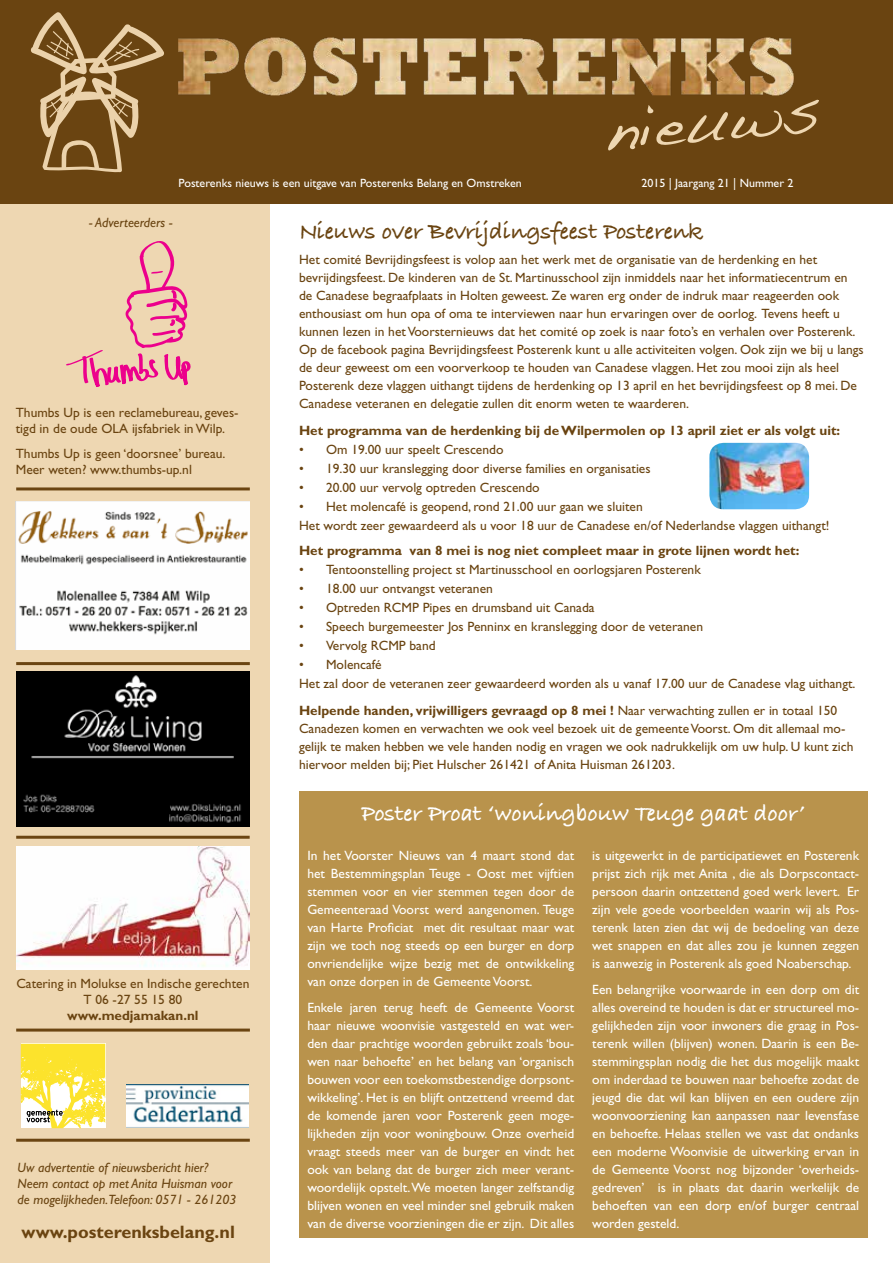
<style>
.page{position:relative;width:893px;height:1263px;background:#fff}
.page>*{position:absolute;margin:0;border:0;box-sizing:border-box;transform-origin:0 0}
.t1{font:63px "Handwriting Dakota";color:#eed7b2}
.t2{font:24px "Bradley Hand ITCTT Bold";color:#fff}
.t3{font:24px "Bradley Hand ITCTT Bold";color:#6a4411}
.t4{font:700 18px "Gill Sans Std";color:#6a4411}
.t5{font:13.5px/18px "Gill Sans Std";color:#6a4411}
.t6{font:13.5px/18px "Gill Sans Std";color:#fff;text-align:justify}
.t7{font:700 13.5px "Gill Sans Std";color:#6a4411}
.t8{font:italic 13.5px/16.2px "Gill Sans Std";color:#6a4411}
.t9{font:12px "Gill Sans Std";color:#fff}
.s1{font-weight:700}
</style>
<div class="page">
<div style="left:299px;top:842px;width:569px;height:396px;background:#b9934c"></div>
<div style="left:299px;top:791px;width:568px;height:56px;background:#b9934c"></div>
<div style="left:0;top:0;width:269px;height:1263px;background:#eed7b2"></div>
<div style="left:0;top:0;width:893px;height:204px;background:#6a4411"></div>
<svg style="left:66px;top:241px;width:125px;height:146px"></svg>
<svg style="left:21px;top:1044px;width:85px;height:84px;background:#f8e768"></svg>
<img style="left:43px;top:1109px;width:20px;height:6px">
<img style="left:127px;top:1084px;width:122px;height:44px">
<svg style="left:30px;top:12px;width:134px;height:161px"></svg>
<img style="left:179px;top:38px;width:614px;height:57px">
<img style="left:16px;top:671px;width:234px;height:156px">
<hr style="left:16px;top:662px;width:234px;height:3px;background:#6b4512">
<hr style="left:16px;top:836px;width:234px;height:3px;background:#6b4512">
<img style="left:16px;top:501px;width:234px;height:148px">
<hr style="left:16px;top:1139px;width:234px;height:3px;background:#6b4512">
<hr style="left:16px;top:487px;width:234px;height:3px;background:#6b4512">
<hr style="left:16px;top:1028px;width:234px;height:3px;background:#6b4512">
<img style="left:16px;top:846px;width:234px;height:124px">
<img style="left:709px;top:443px;width:100px;height:66px">
<h1 class="t1" style="left:602px;top:92px;width:217px;rotate:-5deg">nieuws</h1>
<p class="t9" style="left:179px;top:176px;width:345px">Posterenks nieuws is een uitgave van Posterenks Belang en Omstreken</p>
<p class="t9" style="left:641px;top:176px;width:154px">2015 | Jaargang 21 | Nummer 2</p>
<p class="t8" style="left:89px;top:214px;width:85px">- Adverteerders -</p>
<p class="t5" style="left:16px;top:404px;width:224px;line-height:16.2px">Thumbs Up is een reclamebureau, geves&shy;tigd in de oude OLA ijsfabriek in Wilp.</p>
<p class="t5" style="left:16px;top:445px;width:211px;line-height:16.2px">Thumbs Up is geen ‘doorsnee’ bureau.<br>Meer weten? www.thumbs-up.nl</p>
<p class="t5" style="left:16px;top:975px;width:235px;line-height:16.2px;text-align:center">Catering in Molukse en Indische gerechten<br>T 06 -27 55 15 80</p>
<p class="t7" style="left:67px;top:1008px;width:133px">www.medjamakan.nl</p>
<p class="t8" style="left:17px;top:1159px;width:221px">Uw advertentie of nieuwsbericht hier?<br>Neem contact op met Anita Huisman voor de mogelijkheden.Telefoon: 0571 - 261203</p>
<h3 class="t4" style="left:22px;top:1221px;width:215px">www.posterenksbelang.nl</h3>
<h2 class="t3" style="left:299px;top:218px;width:406px">Nieuws over Bevrijdingsfeest Posterenk</h2>
<p class="t5" style="left:299px;top:251px;width:566px">Het comité Bevrijdingsfeest is volop aan het werk met de organisatie van de herdenking en het bevrijdingsfeest. De kinderen van de St. Martinusschool zijn inmiddels naar het informatiecentrum en de Canadese begraafplaats in Holten geweest. Ze waren erg onder de indruk maar reageerden ook enthousiast om hun opa of oma te interviewen naar hun ervaringen over de oorlog. Tevens heeft u kunnen lezen in het Voorsternieuws dat het comité op zoek is naar foto’s en verhalen over Posterenk.<br>Op de facebook pagina Bevrijdingsfeest Posterenk kunt u alle activiteiten volgen. Ook zijn we bij u langs de deur geweest om een voorverkoop te houden van Canadese vlaggen. Het zou mooi zijn als heel Posterenk deze vlaggen uithangt tijdens de herdenking op 13 april en het bevrijdingsfeest op 8 mei. De Canadese veteranen en delegatie zullen dit enorm weten te waarderen.</p>
<p class="t7" style="left:299px;top:422px;width:543px">Het programma van de herdenking bij de Wilpermolen op 13 april ziet er als volgt uit:</p>
<p class="t5" style="left:299px;top:440px;width:206px">• Om 19.00 uur speelt Crescendo</p>
<p class="t5" style="left:299px;top:459px;width:353px">• 19.30 uur kranslegging door diverse families en organisaties</p>
<p class="t5" style="left:299px;top:478px;width:242px">• 20.00 uur vervolg optreden Crescendo</p>
<p class="t5" style="left:299px;top:497px;width:532px;line-height:19px">• Het molencafé is geopend, rond 21.00 uur gaan we sluiten<br>Het wordt zeer gewaardeerd als u voor 18 uur de Canadese en/of Nederlandse vlaggen uithangt!</p>
<p class="t7" style="left:299px;top:542px;width:502px">Het programma van 8 mei is nog niet compleet maar in grote lijnen wordt het:</p>
<p class="t5" style="left:299px;top:561px;width:403px">• Tentoonstelling project st Martinusschool en oorlogsjaren Posterenk</p>
<p class="t5" style="left:299px;top:580px;width:195px">• 18.00 uur ontvangst veteranen</p>
<p class="t5" style="left:299px;top:599px;width:297px">• Optreden RCMP Pipes en drumsband uit Canada</p>
<p class="t5" style="left:299px;top:618px;width:405px">• Speech burgemeester Jos Penninx en kranslegging door de veteranen</p>
<p class="t5" style="left:299px;top:637px;width:138px">• Vervolg RCMP band</p>
<p class="t5" style="left:299px;top:655px;width:558px;line-height:19px">• Molencafé<br>Het zal door de veteranen zeer gewaardeerd worden als u vanaf 17.00 uur de Canadese vlag uithangt.</p>
<p class="t5" style="left:299px;top:701px;width:556px"><span class="s1">Helpende handen, vrijwilligers gevraagd op 8 mei !</span> Naar verwachting zullen er in totaal 150<br>Canadezen komen en verwachten we ook veel bezoek uit de gemeente Voorst. Om dit allemaal mo&shy;gelijk te maken hebben we vele handen nodig en vragen we ook nadrukkelijk om uw hulp. U kunt zich hiervoor melden bij; Piet Hulscher 261421 of Anita Huisman 261203.</p>
<h2 class="t2" style="left:362px;top:800px;width:444px">Poster Proat ‘woningbouw Teuge gaat door’</h2>
<p class="t6" style="left:307px;top:846px;width:268px">In het Voorster Nieuws van 4 maart stond dat het Bestemmingsplan Teuge - Oost met vijftien stemmen voor en vier stemmen tegen door de Gemeenteraad Voorst werd aangenomen. Teuge van Harte Proficiat met dit resultaat maar wat zijn we toch nog steeds op een burger en dorp onvriendelijke wijze bezig met de ontwikkeling van onze dorpen in de Gemeente Voorst.</p>
<p class="t6" style="left:307px;top:999px;width:268px">Enkele jaren terug heeft de Gemeente Voorst haar nieuwe woonvisie vastgesteld en wat wer&shy;den daar prachtige woorden gebruikt zoals ‘bou&shy;wen naar behoefte’ en het belang van ‘organisch bouwen voor een toekomstbestendige dorpsont&shy;wikkeling’. Het is en blijft ontzettend vreemd dat de komende jaren voor Posterenk geen moge&shy;lijkheden zijn voor woningbouw. Onze overheid vraagt steeds meer van de burger en vindt het ook van belang dat de burger zich meer verant&shy;woordelijk opstelt. We moeten langer zelfstandig blijven wonen en veel minder snel gebruik maken van de diverse voorzieningen die er zijn. Dit alles</p>
<p class="t6" style="left:592px;top:846px;width:268px">is uitgewerkt in de participatiewet en Posterenk prijst zich rijk met Anita , die als Dorpscontact&shy;persoon daarin ontzettend goed werk levert. Er zijn vele goede voorbeelden waarin wij als Pos&shy;terenk laten zien dat wij de bedoeling van deze wet snappen en dat alles zou je kunnen zeggen is aanwezig in Posterenk als goed Noaberschap.</p>
<p class="t6" style="left:592px;top:981px;width:268px">Een belangrijke voorwaarde in een dorp om dit alles overeind te houden is dat er structureel mo&shy;gelijkheden zijn voor inwoners die graag in Pos&shy;terenk willen (blijven) wonen. Daarin is een Be&shy;stemmingsplan nodig die het dus mogelijk maakt om inderdaad te bouwen naar behoefte zodat de jeugd die dat wil kan blijven en een oudere zijn woonvoorziening kan aanpassen naar levensfase en behoefte. Helaas stellen we vast dat ondanks een moderne Woonvisie de uitwerking ervan in de Gemeente Voorst nog bijzonder ‘overheids&shy;gedreven’ is in plaats dat daarin werkelijk de behoeften van een dorp en/of burger centraal worden gesteld.</p>
</div>
